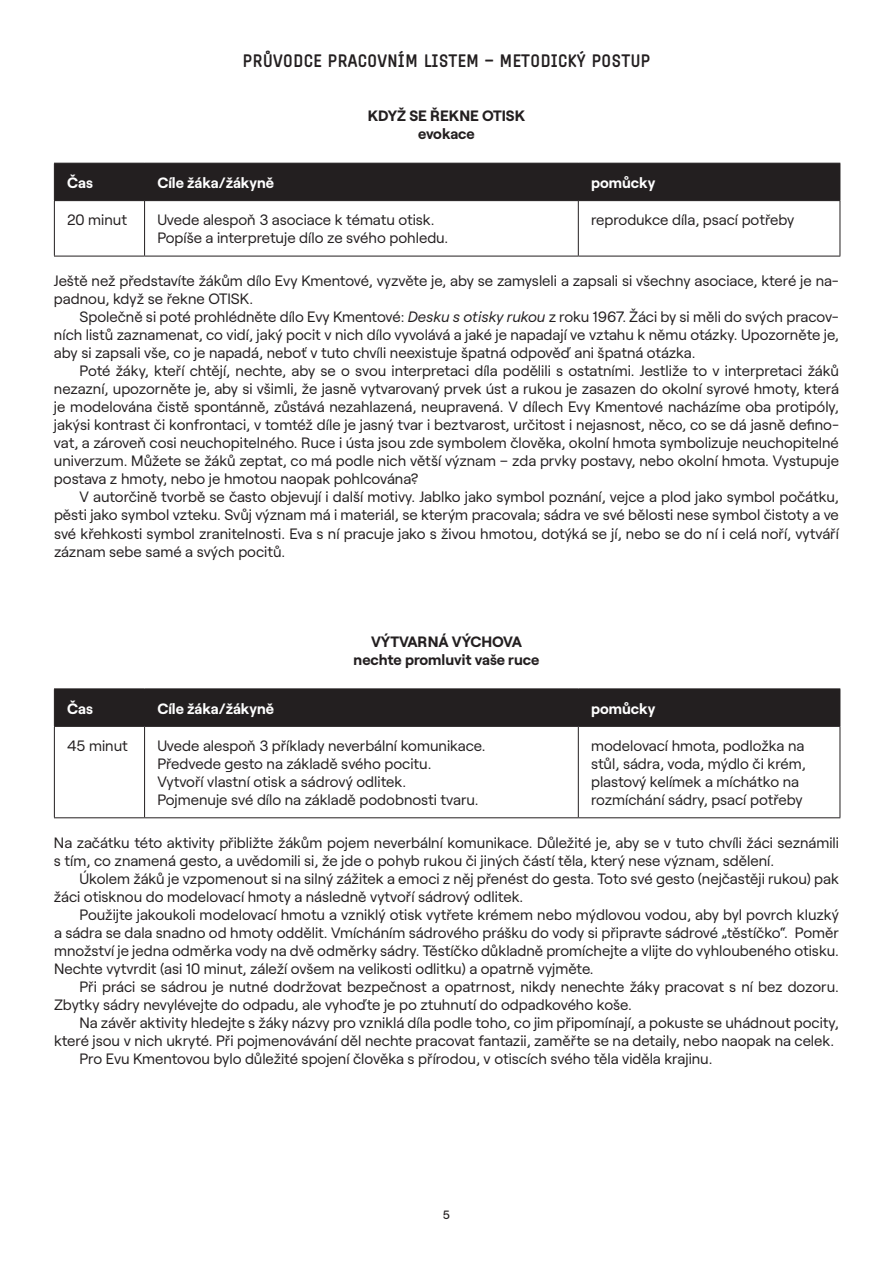
<style>
.page{position:relative;width:893px;height:1263px;background:#fff}
.page>*{position:absolute;margin:0;border:0;box-sizing:border-box;transform-origin:0 0}
.t1{font:700 18px "GASK";color:#231f20}
.t2{font:15px/18px "Roobert";color:#231f20}
.t3{font:700 15px/18px "Roobert";color:#231f20;text-align:center}
.t4{font:700 15px "Roobert";color:#fff}
.t5{font:500 12px "Roobert";color:#231f20}
.s1{font-style:italic}
</style>
<div class="page">
<div style="left:55px;top:164px;width:785px;height:36px;background:#231f20"></div>
<hr style="left:54px;top:163px;width:91px;height:1px;background:#231f20">
<hr style="left:54px;top:164px;width:1px;height:36px;background:#231f20">
<hr style="left:145px;top:163px;width:433px;height:1px;background:#231f20">
<hr style="left:144px;top:164px;width:1px;height:36px;background:#231f20">
<hr style="left:578px;top:163px;width:262px;height:1px;background:#231f20">
<hr style="left:578px;top:164px;width:1px;height:36px;background:#231f20">
<hr style="left:840px;top:164px;width:1px;height:36px;background:#231f20">
<hr style="left:54px;top:200px;width:91px;height:1px;background:#231f20">
<hr style="left:54px;top:201px;width:1px;height:55px;background:#231f20">
<hr style="left:145px;top:200px;width:433px;height:1px;background:#231f20">
<hr style="left:144px;top:201px;width:1px;height:55px;background:#231f20">
<hr style="left:578px;top:200px;width:262px;height:1px;background:#231f20">
<hr style="left:578px;top:201px;width:1px;height:55px;background:#231f20">
<hr style="left:840px;top:201px;width:1px;height:55px;background:#231f20">
<hr style="left:54px;top:256px;width:91px;height:1px;background:#231f20">
<hr style="left:145px;top:256px;width:433px;height:1px;background:#231f20">
<hr style="left:578px;top:256px;width:262px;height:1px;background:#231f20">
<div style="left:55px;top:689px;width:785px;height:37px;background:#231f20"></div>
<hr style="left:54px;top:688px;width:91px;height:1px;background:#231f20">
<hr style="left:54px;top:689px;width:1px;height:37px;background:#231f20">
<hr style="left:145px;top:688px;width:433px;height:1px;background:#231f20">
<hr style="left:144px;top:689px;width:1px;height:37px;background:#231f20">
<hr style="left:578px;top:688px;width:262px;height:1px;background:#231f20">
<hr style="left:578px;top:689px;width:1px;height:37px;background:#231f20">
<hr style="left:840px;top:689px;width:1px;height:37px;background:#231f20">
<hr style="left:54px;top:726px;width:91px;height:1px;background:#231f20">
<hr style="left:54px;top:727px;width:1px;height:90px;background:#231f20">
<hr style="left:145px;top:726px;width:433px;height:1px;background:#231f20">
<hr style="left:144px;top:727px;width:1px;height:90px;background:#231f20">
<hr style="left:578px;top:726px;width:262px;height:1px;background:#231f20">
<hr style="left:578px;top:727px;width:1px;height:90px;background:#231f20">
<hr style="left:840px;top:727px;width:1px;height:90px;background:#231f20">
<hr style="left:54px;top:817px;width:91px;height:1px;background:#231f20">
<hr style="left:145px;top:817px;width:433px;height:1px;background:#231f20">
<hr style="left:578px;top:817px;width:262px;height:1px;background:#231f20">
<p class="t1" style="left:242px;top:50px;width:409px">PRŮVODCE PRACOVNÍM LISTEM – METODICKÝ POSTUP</p>
<p class="t3" style="left:368px;top:105px;width:159px">KDYŽ SE ŘEKNE OTISK evokace</p>
<p class="t4" style="left:67px;top:171px;width:27px">Čas</p>
<p class="t4" style="left:157px;top:171px;width:118px">Cíle žáka/žákyně</p>
<p class="t4" style="left:591px;top:171px;width:66px">pomůcky</p>
<p class="t2" style="left:67px;top:210px;width:61px">20 minut</p>
<p class="t2" style="left:157px;top:210px;width:292px">Uvede alespoň 3 asociace k tématu otisk.<br>Popíše a interpretuje dílo ze svého pohledu.</p>
<p class="t2" style="left:591px;top:210px;width:205px">reprodukce díla, psací potřeby</p>
<p class="t2" style="left:54px;top:271px;width:786px">Ještě než představíte žákům dílo Evy Kmentové, vyzvěte je, aby se zamysleli a zapsali si všechny asociace, které je na&shy;padnou, když se řekne OTISK.</p>
<p class="t2" style="left:54px;top:307px;width:786px;text-align:justify;text-indent:26px">Společně si poté prohlédněte dílo Evy Kmentové: <span class="s1">Desku s otisky rukou</span> z roku 1967. Žáci by si měli do svých pracov&shy;ních listů zaznamenat, co vidí, jaký pocit v nich dílo vyvolává a jaké je napadají ve vztahu k němu otázky. Upozorněte je, aby si zapsali vše, co je napadá, neboť v tuto chvíli neexistuje špatná odpověď ani špatná otázka.</p>
<p class="t2" style="left:54px;top:361px;width:787px;text-align:justify;text-indent:26px">Poté žáky, kteří chtějí, nechte, aby se o svou interpretaci díla podělili s ostatními. Jestliže to v interpretaci žáků nezazní, upozorněte je, aby si všimli, že jasně vytvarovaný prvek úst a rukou je zasazen do okolní syrové hmoty, která je modelována čistě spontánně, zůstává nezahlazená, neupravená. V dílech Evy Kmentové nacházíme oba protipóly, jakýsi kontrast či konfrontaci, v tomtéž díle je jasný tvar i beztvarost, určitost i nejasnost, něco, co se dá jasně defino&shy;vat, a zároveň cosi neuchopitelného. Ruce i ústa jsou zde symbolem člověka, okolní hmota symbolizuje neuchopitelné univerzum. Můžete se žáků zeptat, co má podle nich větší význam – zda prvky postavy, nebo okolní hmota. Vystupuje postava z hmoty, nebo je hmotou naopak pohlcována?</p>
<p class="t2" style="left:54px;top:487px;width:786px;text-align:justify;text-indent:26px">V autorčině tvorbě se často objevují i další motivy. Jablko jako symbol poznání, vejce a plod jako symbol počátku, pěsti jako symbol vzteku. Svůj význam má i materiál, se kterým pracovala; sádra ve své bělosti nese symbol čistoty a ve své křehkosti symbol zranitelnosti. Eva s ní pracuje jako s živou hmotou, dotýká se jí, nebo se do ní i celá noří, vytváří záznam sebe samé a svých pocitů.</p>
<p class="t3" style="left:354px;top:631px;width:187px">VÝTVARNÁ VÝCHOVA nechte promluvit vaše ruce</p>
<p class="t4" style="left:67px;top:697px;width:27px">Čas</p>
<p class="t4" style="left:157px;top:697px;width:118px">Cíle žáka/žákyně</p>
<p class="t4" style="left:591px;top:697px;width:66px">pomůcky</p>
<p class="t2" style="left:67px;top:736px;width:62px">45 minut</p>
<p class="t2" style="left:157px;top:736px;width:330px">Uvede alespoň 3 příklady neverbální komunikace.<br>Předvede gesto na základě svého pocitu.<br>Vytvoří vlastní otisk a sádrový odlitek.<br>Pojmenuje své dílo na základě podobnosti tvaru.</p>
<p class="t2" style="left:591px;top:736px;width:216px">modelovací hmota, podložka na stůl, sádra, voda, mýdlo či krém, plastový kelímek a míchátko na rozmíchání sádry, psací potřeby</p>
<p class="t2" style="left:54px;top:833px;width:786px">Na začátku této aktivity přibližte žákům pojem neverbální komunikace. Důležité je, aby se v tuto chvíli žáci seznámili s tím, co znamená gesto, a uvědomili si, že jde o pohyb rukou či jiných částí těla, který nese význam, sdělení.</p>
<p class="t2" style="left:54px;top:869px;width:786px;text-indent:26px">Úkolem žáků je vzpomenout si na silný zážitek a emoci z něj přenést do gesta. Toto své gesto (nejčastěji rukou) pak žáci otisknou do modelovací hmoty a následně vytvoří sádrový odlitek.</p>
<p class="t2" style="left:54px;top:905px;width:786px;text-align:justify;text-indent:25px">Použijte jakoukoli modelovací hmotu a vzniklý otisk vytřete krémem nebo mýdlovou vodou, aby byl povrch kluzký a sádra se dala snadno od hmoty oddělit. Vmícháním sádrového prášku do vody si připravte sádrové „těstíčko“. Poměr množství je jedna odměrka vody na dvě odměrky sádry. Těstíčko důkladně promíchejte a vlijte do vyhloubeného otisku.<br>Nechte vytvrdit (asi 10 minut, záleží ovšem na velikosti odlitku) a opatrně vyjměte.</p>
<p class="t2" style="left:54px;top:977px;width:786px;text-indent:26px">Při práci se sádrou je nutné dodržovat bezpečnost a opatrnost, nikdy nenechte žáky pracovat s ní bez dozoru.<br>Zbytky sádry nevylévejte do odpadu, ale vyhoďte je po ztuhnutí do odpadkového koše.</p>
<p class="t2" style="left:80px;top:1013px;width:761px">Na závěr aktivity hledejte s žáky názvy pro vzniklá díla podle toho, co jim připomínají, a pokuste se uhádnout pocity,</p>
<p class="t2" style="left:54px;top:1031px;width:782px">které jsou v nich ukryté. Při pojmenovávání děl nechte pracovat fantazii, zaměřte se na detaily, nebo naopak na celek.</p>
<p class="t2" style="left:80px;top:1049px;width:634px">Pro Evu Kmentovou bylo důležité spojení člověka s přírodou, v otiscích svého těla viděla krajinu.</p>
<p class="t5" style="left:443px;top:1205px;width:9px">5</p>
</div>
